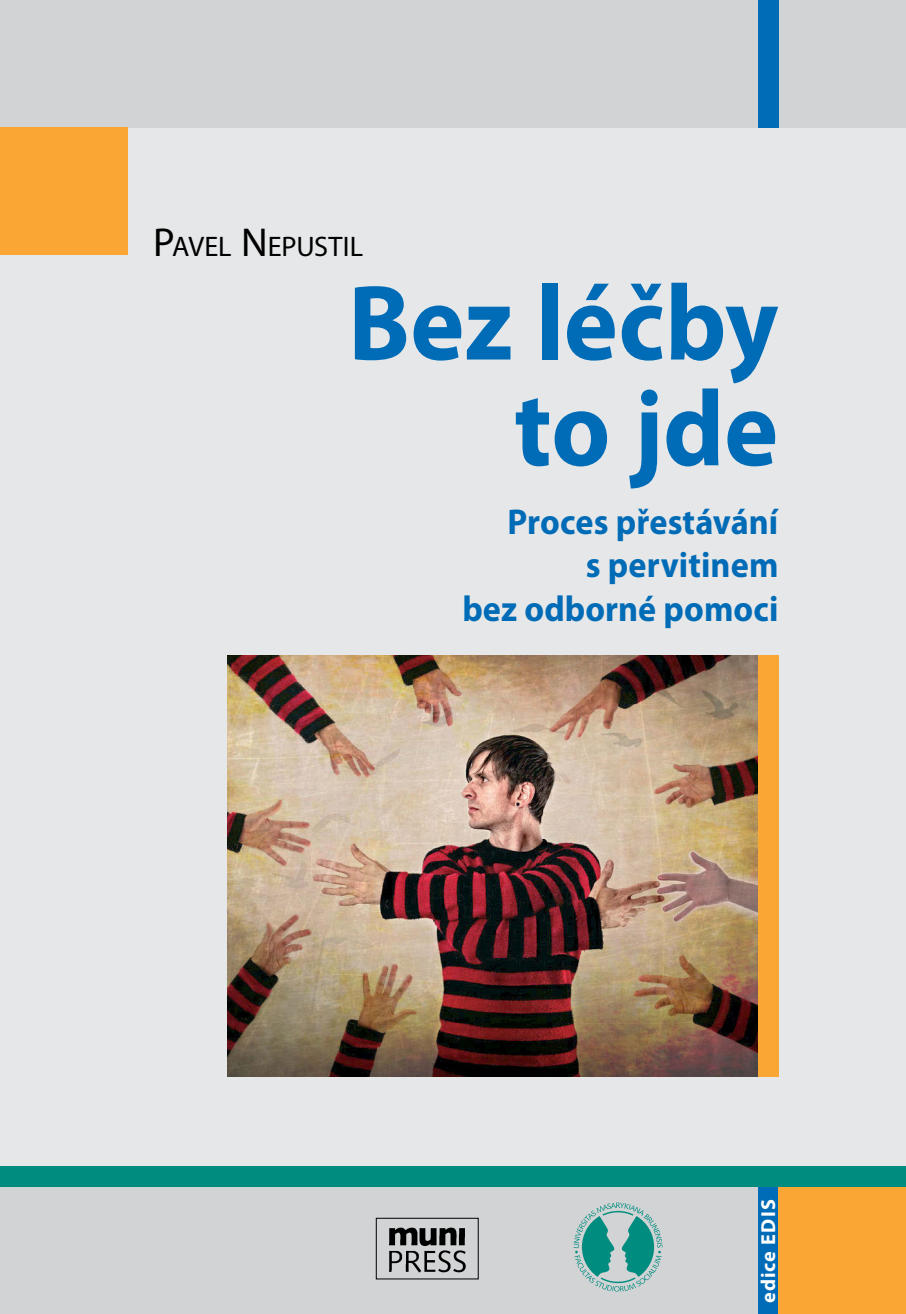
<style>
.page{position:relative;width:906px;height:1314px;background:#fff}
.page>*{position:absolute;margin:0;border:0;box-sizing:border-box;transform-origin:0 0}
.a-titul{font:700 108px/105.8px "Myriad Pro";color:#006cb7;text-align:right;scale:.95 1}
.b-podtitul{font:700 36px/43.2px "Myriad Pro";letter-spacing:.005em;color:#006bb6;text-align:right;scale:.95 1}
.c-autor{font:28.35px "Myriad Pro";letter-spacing:-.01em;color:#000}
.t1{font:700 20.25px "Myriad Pro";letter-spacing:.05em;color:#fff}
.s1{font-size:40.5px}
</style>
<div class="page">
<div style="left:0;top:0;width:906px;height:1168px;background:#e6e7e8"></div>
<div style="left:0;top:1175px;width:906px;height:139px;background:#d1d3d4"></div>
<div style="left:758px;top:1186px;width:20px;height:128px;background:#006bb6"></div>
<div style="left:778px;top:1186px;width:128px;height:128px;background:#faa634"></div>
<div style="left:0;top:1166px;width:906px;height:20px;background:#008d7f"></div>
<div style="left:0;top:0;width:906px;height:128px;background:#d1d3d4"></div>
<div style="left:758px;top:0;width:20px;height:128px;background:#006bb6"></div>
<div style="left:0;top:128px;width:128px;height:127px;background:#faa634"></div>
<img style="left:573px;top:1202px;width:90px;height:90px">
<img style="left:389px;top:1227px;width:77px;height:46px">
<div style="left:376px;top:1218px;width:102px;height:61px;border:1px solid #000"></div>
<img style="left:227px;top:655px;width:531px;height:422px">
<div style="left:758px;top:655px;width:20px;height:422px;background:#faa634"></div>
<p class="c-autor" style="left:153px;top:231px;width:212px"><span class="s1">P</span>AVEL <span class="s1">N</span>EPUSTIL</p>
<p class="a-titul" style="left:348px;top:272px;width:454px">Bez léčby to jde</p>
<p class="b-podtitul" style="left:507px;top:501px;width:287px">Proces přestávání</p>
<p class="b-podtitul" style="left:462px;top:544px;width:334px">s pervitinem<br>bez odborné pomoci</p>
<p class="t1" style="left:757px;top:1303px;width:105px;rotate:-90deg">edice EDIS</p>
</div>
